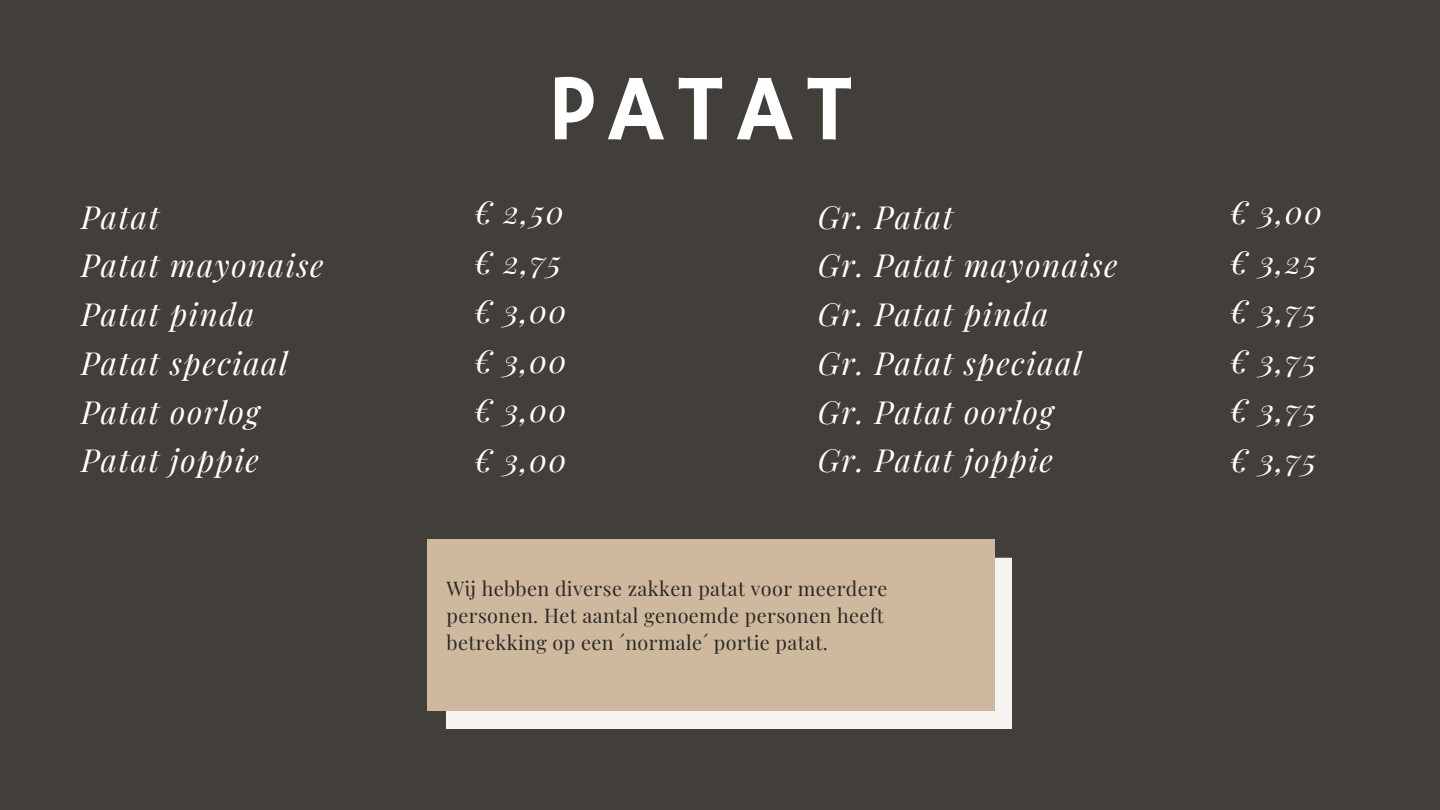
<style>
.page{position:relative;width:1440px;height:810px;background:#423e3a}
.page>*{position:absolute;margin:0;border:0;box-sizing:border-box;transform-origin:0 0}
.t1{font:94.4px "Hammersmith One";letter-spacing:.14em;color:#fff}
.t2{font:italic 31.2px/48.8px "Playfair Display";letter-spacing:.05em;color:#fff}
.t3{font:19.8px/27px "Playfair Display";letter-spacing:.02em;color:#2c2824}
</style>
<div class="page">
<div style="left:446px;top:558px;width:566px;height:171px;background:#f6f4f1"></div>
<div style="left:427px;top:539px;width:567px;height:172px;background:#ceb99e"></div>
<h2 class="t1" style="left:548px;top:54px;width:306px">PATAT</h2>
<h1 class="t2" style="left:81px;top:191px;width:244px">Patat<br>Patat mayonaise<br>Patat pinda<br>Patat speciaal<br>Patat oorlog<br>Patat joppie</h1>
<h2 class="t2" style="left:474px;top:187px;width:94px;line-height:49.5px">€ 2,50 € 2,75 € 3,00 € 3,00 € 3,00 € 3,00</h2>
<h2 class="t2" style="left:818px;top:191px;width:301px">Gr. Patat<br>Gr. Patat mayonaise<br>Gr. Patat pinda<br>Gr. Patat speciaal<br>Gr. Patat oorlog<br>Gr. Patat joppie</h2>
<h2 class="t2" style="left:1229px;top:187px;width:94px;line-height:49.5px">€ 3,00 € 3,25 € 3,75 € 3,75 € 3,75 € 3,75</h2>
<p class="t3" style="left:447px;top:574px;width:442px">Wij hebben diverse zakken patat voor meerdere personen. Het aantal genoemde personen heeft betrekking op een ´normale´ portie patat.</p>
</div>
